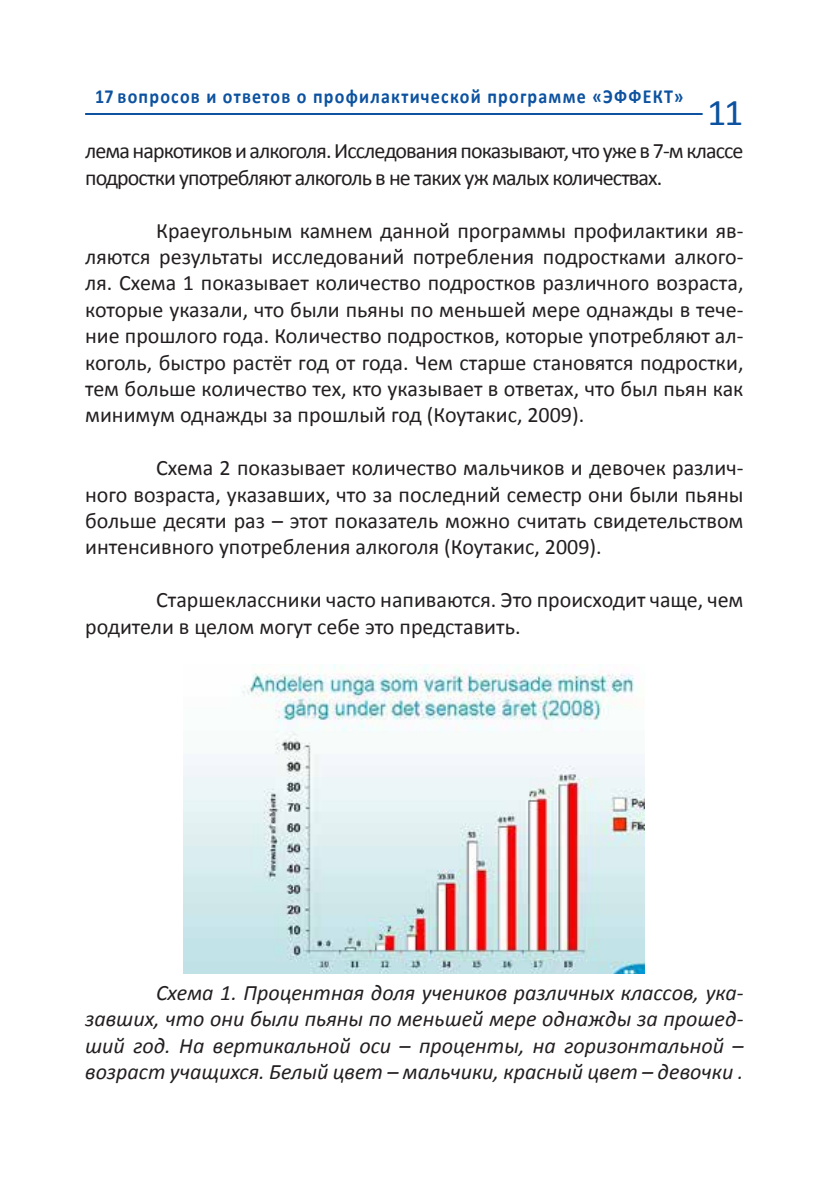
<style>
.page{position:relative;width:840px;height:1191px;background:#fff}
.page>*{position:absolute;margin:0;border:0;box-sizing:border-box;transform-origin:0 0}
.t1{font:38px "Calibri";color:#0c52a0}
.t2{font:22px/26.4px "Calibri";letter-spacing:-.005em;color:#231f20;text-align:justify}
.t3{font:italic 22px/26.4px "Calibri";color:#231f20;text-align:justify}
.t4{font:22px/26.4px "Calibri";letter-spacing:-.04em;color:#231f20}
.t5{font:700 20px "Calibri";letter-spacing:.07em;color:#0c52a0;scale:.9 1}
</style>
<div class="page">
<hr style="left:85px;top:113px;width:617px;height:2px;background:#0c52a0">
<img style="left:183px;top:664px;width:461px;height:309px">
<p class="t5" style="left:95px;top:84px;width:654px">17 вопросов и ответов о профилактической программе «ЭФФЕКТ»</p>
<h1 class="t1" style="left:706px;top:89px;width:38px">11</h1>
<p class="t4" style="left:85px;top:137px;width:659px">лема наркотиков и алкоголя. Исследования показывают, что уже в 7-м классе подростки употребляют алкоголь в не таких уж малых количествах.</p>
<p class="t2" style="left:85px;top:216px;width:659px;text-indent:71px">Краеугольным камнем данной программы профилактики яв&shy;ляются результаты исследований потребления подростками алкого&shy;ля. Схема 1 показывает количество подростков различного возраста, которые указали, что были пьяны по меньшей мере однажды в тече&shy;ние прошлого года. Количество подростков, которые употребляют ал&shy;коголь, быстро растёт год от года. Чем старше становятся подростки, тем больше количество тех, кто указывает в ответах, что был пьян как минимум однажды за прошлый год (Коутакис, 2009).</p>
<p class="t2" style="left:85px;top:453px;width:659px;text-indent:71px">Схема 2 показывает количество мальчиков и девочек различ&shy;ного возраста, указавших, что за последний семестр они были пьяны больше десяти раз – этот показатель можно считать свидетельством интенсивного употребления алкоголя (Коутакис, 2009).</p>
<p class="t2" style="left:85px;top:585px;width:659px;text-indent:71px">Старшеклассники часто напиваются. Это происходит чаще, чем родители в целом могут себе это представить.</p>
<p class="t3" style="left:85px;top:978px;width:659px;text-indent:71px">Схема 1. Процентная доля учеников различных классов, ука&shy;завших, что они были пьяны по меньшей мере однажды за прошед&shy;ший год. На вертикальной оси – проценты, на горизонтальной – возраст учащихся. Белый цвет – мальчики, красный цвет – девочки .</p>
</div>
